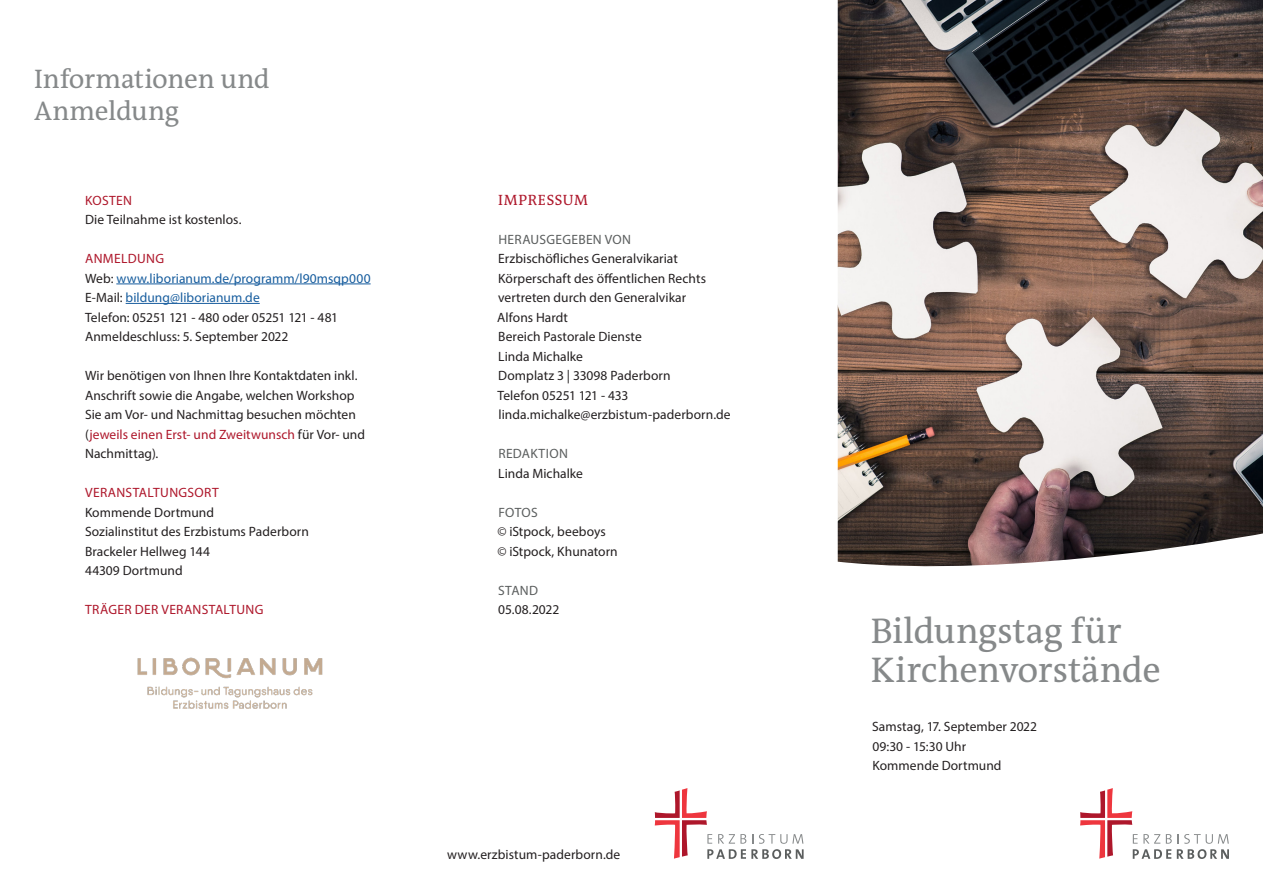
<style>
.page{position:relative;width:1263px;height:893px;background:#fff}
.page>*{position:absolute;margin:0;border:0;box-sizing:border-box;transform-origin:0 0}
.Headline_24{font:36px/39px "The Antiqua B W5 Plain";letter-spacing:-.005em;color:#86898a}
.Headline_18{font:27px/31.5px "The Antiqua B W5 Plain";letter-spacing:-.01em;color:#86898a}
.Headline_top_13{font:15px "The Antiqua B W5 Plain";letter-spacing:.035em;color:#ae172b}
.Fließtext_9{font:13.5px/19.5px "Myriad Pro";letter-spacing:.005em;color:#231f20}
.Fließtext_9-2{font:13.5px "Myriad Pro";letter-spacing:.005em;color:#175d9e}
.Fließtext_Head_9{font:13.5px "Myriad Pro";letter-spacing:.025em;color:#ae172b}
.Fließtext_Head_9-2{font:13.5px "Myriad Pro";letter-spacing:.02em;color:#5b5e5e}
.s1{color:#231f20}
.s2{color:#ae172b}
</style>
<div class="page">
<img style="left:838px;top:0;width:425px;height:567px">
<hr style="left:116px;top:284px;width:255px;height:1px;background:#175d9e">
<hr style="left:126px;top:303px;width:134px;height:1px;background:#175d9e">
<img style="left:137px;top:657px;width:186px;height:52px">
<svg style="left:1080px;top:788px;width:149px;height:71px"></svg>
<svg style="left:655px;top:788px;width:149px;height:71px"></svg>
<p class="Headline_18" style="left:34px;top:63px;width:237px">Informationen und<br>Anmeldung</p>
<p class="Fließtext_Head_9" style="left:85px;top:192px;width:48px">KOSTEN</p>
<p class="Fließtext_9" style="left:85px;top:210px;width:158px">Die Teilnahme ist kostenlos.</p>
<p class="Fließtext_Head_9" style="left:85px;top:250px;width:80px">ANMELDUNG</p>
<p class="Fließtext_9-2" style="left:85px;top:270px;width:287px"><span class="s1">Web:</span> www.liborianum.de/programm/l90msqp000</p>
<p class="Fließtext_9-2" style="left:85px;top:289px;width:176px"><span class="s1">E-Mail:</span> bildung@liborianum.de</p>
<p class="Fließtext_9" style="left:85px;top:307px;width:255px">Telefon: 05251 121 - 480 oder 05251 121 - 481</p>
<p class="Fließtext_9" style="left:85px;top:327px;width:205px">Anmeldeschluss: 5. September 2022</p>
<p class="Fließtext_9" style="left:85px;top:366px;width:282px">Wir benötigen von Ihnen Ihre Kontaktdaten inkl.<br>Anschrift sowie die Angabe, welchen Workshop Sie am Vor- und Nachmittag besuchen möchten (<span class="s2">jeweils einen Erst- und Zweitwunsch</span> für Vor- und Nachmittag).</p>
<p class="Fließtext_Head_9" style="left:85px;top:484px;width:135px">VERANSTALTUNGSORT</p>
<p class="Fließtext_9" style="left:85px;top:502px;width:225px">Kommende Dortmund<br>Sozialinstitut des Erzbistums Paderborn<br>Brackeler Hellweg 144<br>44309 Dortmund</p>
<p class="Fließtext_Head_9" style="left:85px;top:601px;width:180px">TRÄGER DER VERANSTALTUNG</p>
<p class="Headline_top_13" style="left:498px;top:190px;width:91px">IMPRESSUM</p>
<p class="Fließtext_Head_9-2" style="left:498px;top:231px;width:134px">HERAUSGEGEBEN VON</p>
<p class="Fließtext_9" style="left:498px;top:249px;width:181px">Erzbischöfliches Generalvikariat</p>
<p class="Fließtext_9" style="left:498px;top:268px;width:209px">Körperschaft des öffentlichen Rechts vertreten durch den Generalvikar</p>
<p class="Fließtext_9" style="left:497px;top:307px;width:72px">Alfons Hardt</p>
<p class="Fließtext_9" style="left:498px;top:327px;width:145px">Bereich Pastorale Dienste</p>
<p class="Fließtext_9" style="left:498px;top:346px;width:86px">Linda Michalke</p>
<p class="Fließtext_9" style="left:498px;top:366px;width:174px">Domplatz 3 | 33098 Paderborn</p>
<p class="Fließtext_9" style="left:497px;top:385px;width:132px">Telefon 05251 121 - 433</p>
<p class="Fließtext_9" style="left:498px;top:405px;width:234px">linda.michalke@erzbistum-paderborn.de</p>
<p class="Fließtext_Head_9-2" style="left:498px;top:445px;width:71px">REDAKTION</p>
<p class="Fließtext_9" style="left:498px;top:463px;width:86px">Linda Michalke</p>
<p class="Fließtext_Head_9-2" style="left:498px;top:504px;width:41px">FOTOS</p>
<p class="Fließtext_9" style="left:497px;top:522px;width:110px">© iStpock, beeboys</p>
<p class="Fließtext_9" style="left:497px;top:541px;width:122px">© iStpock, Khunatorn</p>
<p class="Fließtext_Head_9-2" style="left:498px;top:582px;width:42px">STAND</p>
<p class="Fließtext_9" style="left:498px;top:600px;width:63px">05.08.2022</p>
<p class="Fließtext_9" style="left:447px;top:844px;width:175px">www.erzbistum-paderborn.de</p>
<p class="Headline_24" style="left:871px;top:612px;width:291px">Bildungstag für<br>Kirchenvorstände</p>
<p class="Fließtext_9" style="left:872px;top:717px;width:166px">Samstag, 17. September 2022</p>
<p class="Fließtext_9" style="left:872px;top:736px;width:95px">09:30 - 15:30 Uhr</p>
<p class="Fließtext_9" style="left:872px;top:756px;width:131px">Kommende Dortmund</p>
</div>
